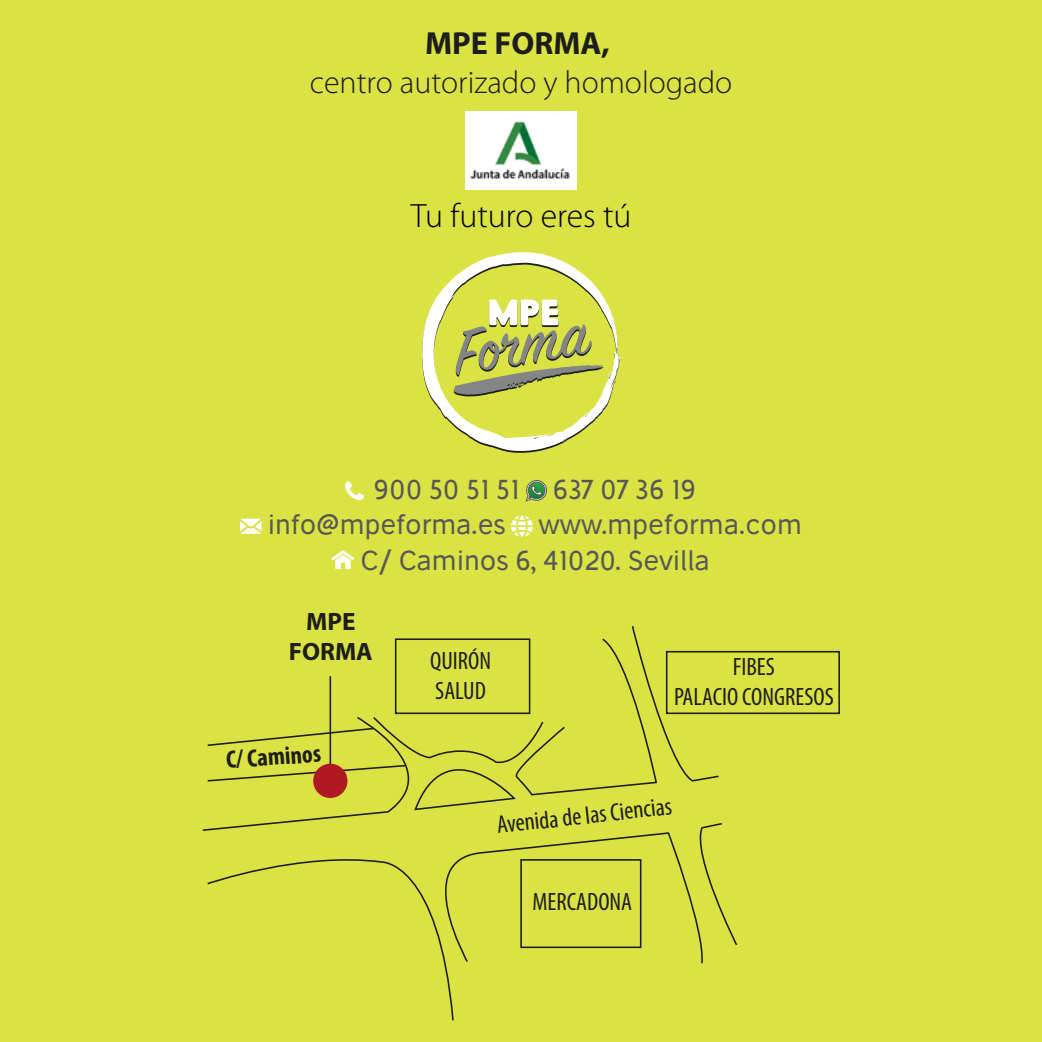
<style>
.page{position:relative;width:1042px;height:1042px;background:#dae343}
.page>*{position:absolute;margin:0;border:0;box-sizing:border-box;transform-origin:0 0}
.t1{font:300 33.77px "Myriad Pro";color:#010000}
.t2{font:300 32.02px "Myriad Pro";color:#1d1d1c}
.t3{font:700 32.02px "Myriad Pro";color:#1d1d1c}
.t4{font:26.43px/35.9px "Stilu";color:#585756}
.t5{font:condensed 25.2px/30.3px "Myriad Pro";color:#1e1e1c}
.t6{font:700 condensed 25.2px "Myriad Pro";color:#1e1e1c}
.t7{font:700 25.2px/30.3px "Myriad Pro";color:#1e1e1c;text-align:center}
</style>
<div class="page">
<svg style="left:202px;top:626px;width:536px;height:395px"></svg>
<div style="left:520px;top:859px;width:121px;height:89px;border:2px solid #1d1e1c"></div>
<hr style="left:329px;top:676px;width:2px;height:90px;background:#1d1e1c">
<div style="left:313px;top:764px;width:34px;height:34px;background:#b01924;border-radius:50%"></div>
<div style="left:666px;top:651px;width:174px;height:63px;border:2px solid #1d1e1c"></div>
<div style="left:395px;top:638px;width:135px;height:76px;border:2px solid #1d1e1c"></div>
<img style="left:465px;top:111px;width:112px;height:79px">
<svg style="left:345px;top:481px;width:19px;height:19px"></svg>
<svg style="left:511px;top:515px;width:22px;height:22px"></svg>
<svg style="left:240px;top:519px;width:22px;height:15px"></svg>
<svg style="left:331px;top:550px;width:23px;height:19px"></svg>
<svg style="left:525px;top:480px;width:22px;height:21px"></svg>
<svg style="left:422px;top:252px;width:198px;height:201px"></svg>
<p class="t3" style="left:425px;top:25px;width:186px">MPE FORMA,</p>
<p class="t2" style="left:310px;top:63px;width:424px">centro autorizado y homologado</p>
<p class="t1" style="left:411px;top:196px;width:222px">Tu futuro eres tú</p>
<p class="t4" style="left:268px;top:470px;width:430px;text-indent:106px">900 50 51 51 637 07 36 19 info@mpeforma.es</p>
<p class="t4" style="left:360px;top:506px;width:443px;text-indent:178px">www.mpeforma.com<br>C/ Caminos 6, 41020. Sevilla</p>
<p class="t7" style="left:289px;top:607px;width:86px">MPE<br>FORMA</p>
<p class="t6" style="left:225px;top:744px;width:96px;rotate:-4deg">C/ Caminos</p>
<p class="t5" style="left:430px;top:645px;width:62px">QUIRÓN<br>SALUD</p>
<p class="t5" style="left:674px;top:651px;width:161px;text-align:center">FIBES<br>PALACIO CONGRESOS</p>
<p class="t5" style="left:495px;top:809px;width:178px;rotate:-6deg">Avenida de las Ciencias</p>
<p class="t5" style="left:532px;top:886px;width:101px">MERCADONA</p>
</div>
